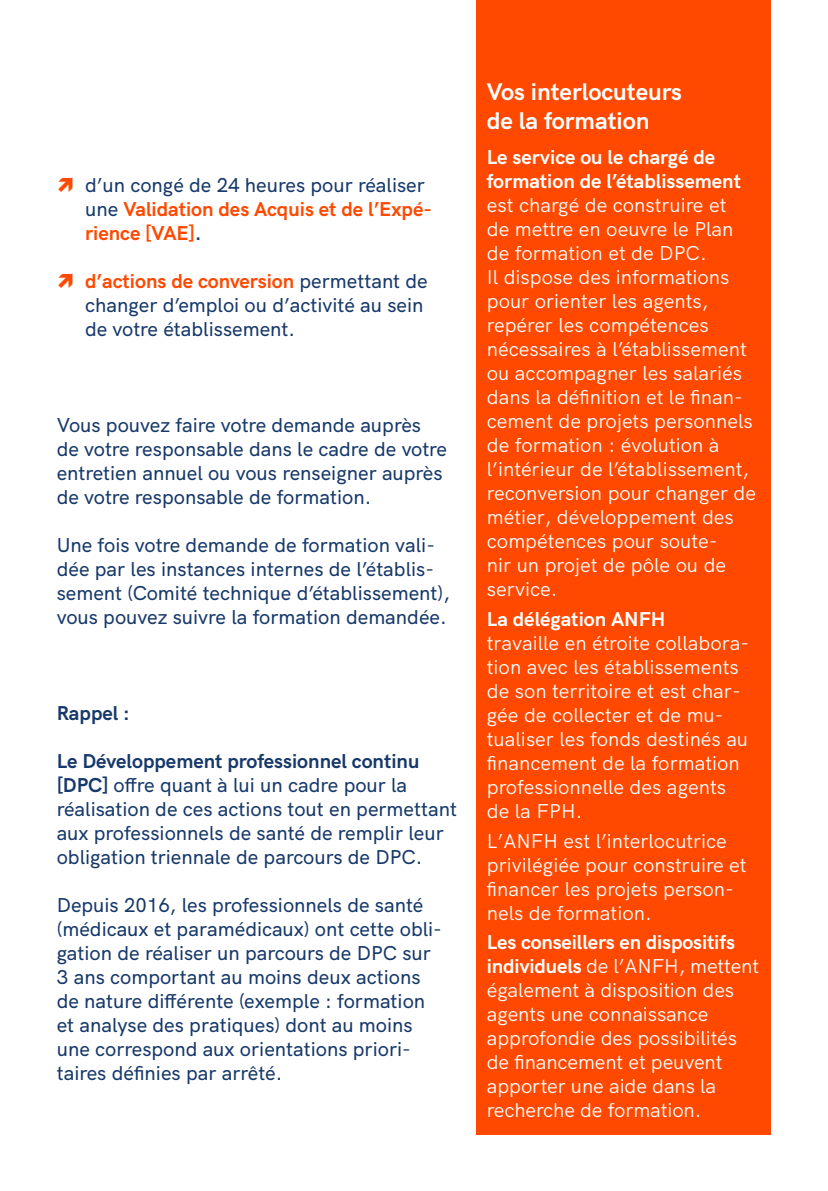
<style>
.page{position:relative;width:828px;height:1191px;background:#fff}
.page>*{position:absolute;margin:0;border:0;box-sizing:border-box;transform-origin:0 0}
.t1{font:700 24px/28.8px "HK Grotesk";color:#fff}
.t2{font:20px/24px "HK Grotesk";color:#fff}
.courant{font:500 20px/24px "HK Grotesk";color:#17396a}
.t3{font:700 20px/24px "HK Grotesk";color:#ff4901}
.courant-2{font:700 20px "HK Grotesk";color:#17396a}
.s1{font-weight:500;color:#17396a}
.s2{color:#17396a}
.s3{font-weight:700;color:#ff4901}
.s4{font-weight:700}
</style>
<div class="page">
<div style="left:475px;top:0;width:295px;height:1134px;background:#ff4901"></div>
<p class="t3" style="left:85px;top:171px;width:348px"><span class="s1">d’un congé de 24 heures pour réaliser une</span> Validation des Acquis et de l’Expé&shy;rience [VAE]<span class="s2">.</span></p>
<p class="courant" style="left:85px;top:267px;width:344px"><span class="s3">d’actions de conversion</span> permettant de changer d’emploi ou d’activité au sein de votre établissement.</p>
<p class="courant" style="left:57px;top:411px;width:392px">Vous pouvez faire votre demande auprès de votre responsable dans le cadre de votre entretien annuel ou vous renseigner auprès de votre responsable de formation.</p>
<p class="courant" style="left:57px;top:531px;width:394px">Une fois votre demande de formation vali&shy;dée par les instances internes de l’établis&shy;sement (Comité technique d’établissement), vous pouvez suivre la formation demandée.</p>
<p class="courant-2" style="left:57px;top:697px;width:75px">Rappel :</p>
<p class="courant" style="left:57px;top:747px;width:402px"><span class="s4">Le Développement professionnel continu [DPC]</span> offre quant à lui un cadre pour la réalisation de ces actions tout en permettant aux professionnels de santé de remplir leur obligation triennale de parcours de DPC.</p>
<p class="courant" style="left:57px;top:891px;width:387px">Depuis 2016, les professionnels de santé (médicaux et paramédicaux) ont cette obli&shy;gation de réaliser un parcours de DPC sur 3 ans comportant au moins deux actions de nature différente (exemple : formation et analyse des pratiques) dont au moins une correspond aux orientations priori&shy;taires définies par arrêté.</p>
<p class="t1" style="left:487px;top:75px;width:197px">Vos interlocuteurs de la formation</p>
<p class="t2" style="left:487px;top:143px;width:271px"><span class="s4">Le service ou le chargé de formation de l’établissement </span>est chargé de construire et<br>de mettre en oeuvre le Plan de formation et de DPC.<br>Il dispose des informations pour orienter les agents, repérer les compétences nécessaires à l’établissement ou accompagner les salariés dans la définition et le finan&shy;cement de projets personnels de formation : évolution à l’intérieur de l’établissement, reconversion pour changer de métier, développement des compétences pour soute-<br>nir un projet de pôle ou de service.</p>
<p class="t2" style="left:487px;top:605px;width:264px"><span class="s4">La délégation ANFH<br></span>travaille en étroite collabora&shy;tion avec les établissements de son territoire et est char&shy;gée de collecter et de mu&shy;tualiser les fonds destinés au financement de la formation professionnelle des agents de la FPH.</p>
<p class="t2" style="left:487px;top:826px;width:261px">L’ANFH est l’interlocutrice privilégiée pour construire et financer les projets person&shy;nels de formation.</p>
<p class="t2" style="left:487px;top:928px;width:274px"><span class="s4">Les conseillers en dispositifs individuels</span> de l’ANFH, mettent également à disposition des agents une connaissance approfondie des possibilités de financement et peuvent apporter une aide dans la recherche de formation.</p>
</div>
